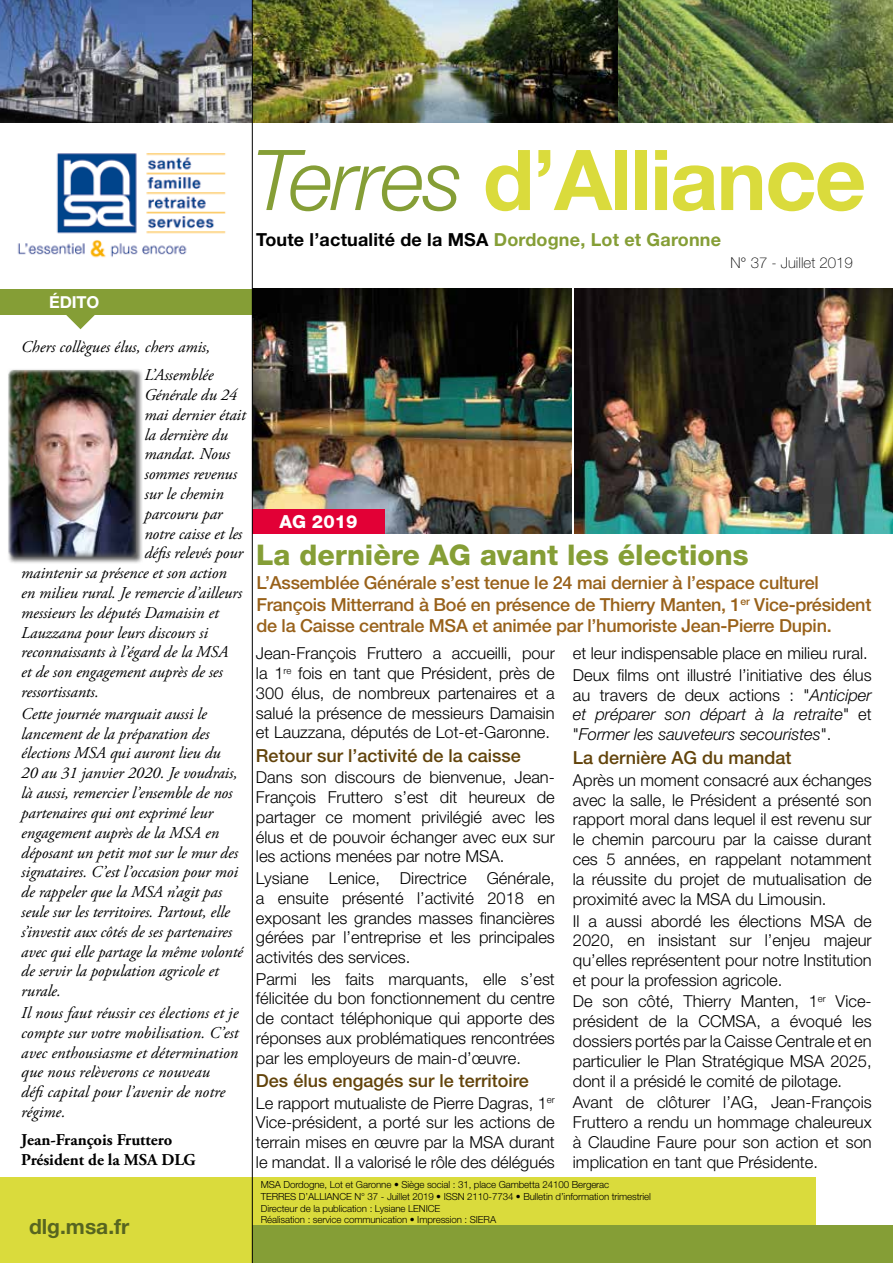
<style>
.page{position:relative;width:893px;height:1263px;background:#fff}
.page>*{position:absolute;margin:0;border:0;box-sizing:border-box;transform-origin:0 0}
.t1{font:700 84px "Helvetica Neue LT Std";letter-spacing:-.02em;color:#dadb3c}
.t2{font:800 28.5px "Helvetica Neue LT Std";color:#859e36}
.t3{font:700 21px "Helvetica Neue LT Std";color:#576520}
.t4{font:500 18px/21.6px "Helvetica Neue LT Std";letter-spacing:-.015em;color:#98611a}
.t5{font:500 18px "Helvetica Neue LT Std";color:#62430a}
.t6{font:700 18px "Helvetica Neue LT Std";letter-spacing:.01em;color:#000}
.t7{font:800 18px "Helvetica Neue LT Std";color:#fff}
.t8{font:300 16.5px/19.8px "Helvetica Neue LT Std";color:#000;text-align:justify}
.t9{font:italic 16.5px/19.8px "Adobe Garamond Pro";letter-spacing:-.005em;color:#000}
.t10{font:italic 300 16.5px/19.8px "Helvetica Neue LT Std";color:#000;text-align:justify}
.t11{font:700 16.5px/19.8px "Adobe Garamond Pro";color:#000}
.t12{font:700 16.5px "Helvetica Neue LT Std";letter-spacing:-.01em;color:#fff}
.t13{font:100 15px "Helvetica Neue LT Std";color:#000}
.t14{font:300 9.75px/11.7px "Helvetica Neue LT Std";letter-spacing:-.01em;color:#000}
.s1{font-weight:300;font-style:italic;color:#859e36}
.s2{font-size:90px}
.s3{color:#859e36}
.s4{font-style:normal}
</style>
<div class="page">
<img style="left:253px;top:289px;width:318px;height:245px">
<img style="left:574px;top:289px;width:319px;height:245px">
<img style="left:0;top:0;width:252px;height:122px">
<img style="left:17px;top:153px;width:209px;height:105px">
<div style="left:0;top:1178px;width:816px;height:85px;background:#dadb3c"></div>
<div style="left:252px;top:1226px;width:641px;height:37px;background:#859e36"></div>
<div style="left:0;top:289px;width:252px;height:25px;background:#859e36"></div>
<svg style="left:66px;top:314px;width:29px;height:15px"></svg>
<img style="left:253px;top:0;width:365px;height:122px">
<div style="left:252px;top:509px;width:133px;height:25px;background:#e20036"></div>
<img style="left:618px;top:0;width:275px;height:122px">
<div style="left:7px;top:369px;width:136px;height:196px;background:#000;opacity:.65"></div>
<img style="left:9px;top:370px;width:127px;height:187px">
<hr style="left:252px;top:0;width:1px;height:1263px;background:#000">
<p class="t12" style="left:49px;top:291px;width:52px">ÉDITO</p>
<h1 class="t1" style="left:252px;top:128px;width:616px"><span class="s1">Terres</span> d’Allian<span class="s2">ce</span></h1>
<p class="t6" style="left:256px;top:228px;width:466px">Toute l’actualité de la MSA <span class="s3">Dordogne, Lot et Garonne</span></p>
<p class="t13" style="left:730px;top:254px;width:124px">N° 37 - Juillet 2019</p>
<p class="t9" style="left:21px;top:333px;width:194px;line-height:28.3px;text-align:right">Chers collègues élus, chers amis,<br>L’Assemblée</p>
<p class="t9" style="left:144px;top:385px;width:94px">Générale du 24</p>
<p class="t9" style="left:144px;top:405px;width:103px">mai dernier était</p>
<p class="t9" style="left:144px;top:425px;width:85px">la dernière du</p>
<p class="t9" style="left:144px;top:445px;width:87px">mandat. Nous</p>
<p class="t9" style="left:144px;top:464px;width:94px">sommes revenus</p>
<p class="t9" style="left:144px;top:484px;width:81px">sur le chemin</p>
<p class="t9" style="left:144px;top:504px;width:80px">parcouru par</p>
<p class="t9" style="left:144px;top:524px;width:99px">notre caisse et les</p>
<p class="t9" style="left:144px;top:544px;width:100px">défis relevés pour</p>
<p class="t9" style="left:21px;top:563px;width:207px">maintenir sa présence et son action</p>
<p class="t9" style="left:21px;top:583px;width:222px">en milieu rural. Je remercie d’ailleurs</p>
<p class="t9" style="left:21px;top:603px;width:199px">messieurs les députés Damaisin et</p>
<p class="t9" style="left:21px;top:623px;width:188px">Lauzzana pour leurs discours si</p>
<p class="t9" style="left:21px;top:643px;width:208px">reconnaissants à l’égard de la MSA</p>
<p class="t9" style="left:21px;top:662px;width:203px">et de son engagement auprès de ses</p>
<p class="t9" style="left:21px;top:682px;width:79px">ressortissants.</p>
<p class="t9" style="left:21px;top:704px;width:223px">Cette journée marquait aussi le lancement de la préparation des élections MSA qui auront lieu du<br>20 au 31 janvier 2020. Je voudrais, là aussi, remercier l’ensemble de nos partenaires qui ont exprimé leur engagement auprès de la MSA en déposant un petit mot sur le mur des signataires. C’est l’occasion pour moi de rappeler que la MSA n’agit pas seule sur les territoires. Partout, elle s’investit aux côtés de ses partenaires avec qui elle partage la même volonté de servir la population agricole et rurale.</p>
<p class="t9" style="left:21px;top:1003px;width:219px">Il nous faut réussir ces élections et je compte sur votre mobilisation. C’est avec enthousiasme et détermination que nous relèverons ce nouveau défi capital pour l’avenir de notre régime.</p>
<p class="t11" style="left:21px;top:1130px;width:176px">Jean-François Fruttero<br>Président de la MSA DLG</p>
<p class="t3" style="left:29px;top:1214px;width:102px">dlg.msa.fr</p>
<p class="t7" style="left:280px;top:511px;width:79px">ag 2019</p>
<h2 class="t2" style="left:256px;top:538px;width:494px">La dernière AG avant les élections</h2>
<p class="t4" style="left:256px;top:572px;width:616px">L’Assemblée Générale s’est tenue le 24 mai dernier à l’espace culturel<br>François Mitterrand à Boé en présence de Thierry Manten, 1<sup>er</sup> Vice-président de la Caisse centrale MSA et animée par l’humoriste Jean-Pierre Dupin.</p>
<p class="t8" style="left:256px;top:643px;width:300px">Jean-François Fruttero a accueilli, pour la 1<sup>re</sup> fois en tant que Président, près de 300 élus, de nombreux partenaires et a salué la présence de messieurs Damaisin et Lauzzana, députés de Lot-et-Garonne.</p>
<p class="t5" style="left:256px;top:745px;width:266px">Retour sur l’activité de la caisse</p>
<p class="t8" style="left:256px;top:767px;width:300px">Dans son discours de bienvenue, Jean-François Fruttero s’est dit heureux de partager ce moment privilégié avec les élus et de pouvoir échanger avec eux sur les actions menées par notre MSA.</p>
<p class="t8" style="left:256px;top:868px;width:300px">Lysiane Lenice, Directrice Générale, a ensuite présenté l’activité 2018 en exposant les grandes masses financières gérées par l’entreprise et les principales activités des services.</p>
<p class="t8" style="left:256px;top:968px;width:300px">Parmi les faits marquants, elle s’est félicitée du bon fonctionnement du centre de contact téléphonique qui apporte des réponses aux problématiques rencontrées par les employeurs de main-d’œuvre.</p>
<p class="t5" style="left:256px;top:1070px;width:274px">Des élus engagés sur le territoire</p>
<p class="t8" style="left:256px;top:1092px;width:300px">Le rapport mutualiste de Pierre Dagras, 1<sup>er </sup>Vice-président, a porté sur les actions de terrain mises en œuvre par la MSA durant le mandat. Il a valorisé le rôle des délégués</p>
<p class="t8" style="left:573px;top:642px;width:300px;line-height:21.5px">et leur indispensable place en milieu rural.<br>Deux films ont illustré l’initiative des élus</p>
<p class="t10" style="left:573px;top:684px;width:300px"><span class="s4">au travers de deux actions : "</span>Anticiper et préparer son départ à la retraite<span class="s4">" et "</span>Former les sauveteurs secouristes<span class="s4">".</span></p>
<p class="t5" style="left:573px;top:747px;width:220px">La dernière AG du mandat</p>
<p class="t8" style="left:573px;top:770px;width:300px">Après un moment consacré aux échanges avec la salle, le Président a présenté son rapport moral dans lequel il est revenu sur le chemin parcouru par la caisse durant ces 5 années, en rappelant notamment la réussite du projet de mutualisation de proximité avec la MSA du Limousin.</p>
<p class="t8" style="left:573px;top:910px;width:300px">Il a aussi abordé les élections MSA de 2020, en insistant sur l’enjeu majeur qu’elles représentent pour notre Institution et pour la profession agricole.</p>
<p class="t8" style="left:573px;top:991px;width:300px">De son côté, Thierry Manten, 1<sup>er</sup> Vice&shy;président de la CCMSA, a évoqué les dossiers portés par la Caisse Centrale et en particulier le Plan Stratégique MSA 2025, dont il a présidé le comité de pilotage.</p>
<p class="t8" style="left:573px;top:1092px;width:300px">Avant de clôturer l’AG, Jean-François Fruttero a rendu un hommage chaleureux à Claudine Faure pour son action et son implication en tant que Présidente.</p>
<p class="t14" style="left:261px;top:1178px;width:392px">MSA Dordogne, Lot et Garonne • Siège social : 31, place Gambetta 24100 Bergerac<br>TERRES D’ALLIANCE N° 37 - Juillet 2019 • ISSN 2110-7734 • Bulletin d’information trimestriel Directeur de la publication : Lysiane LENICE<br>Réalisation : service communication • Impression : SIERA</p>
</div>
